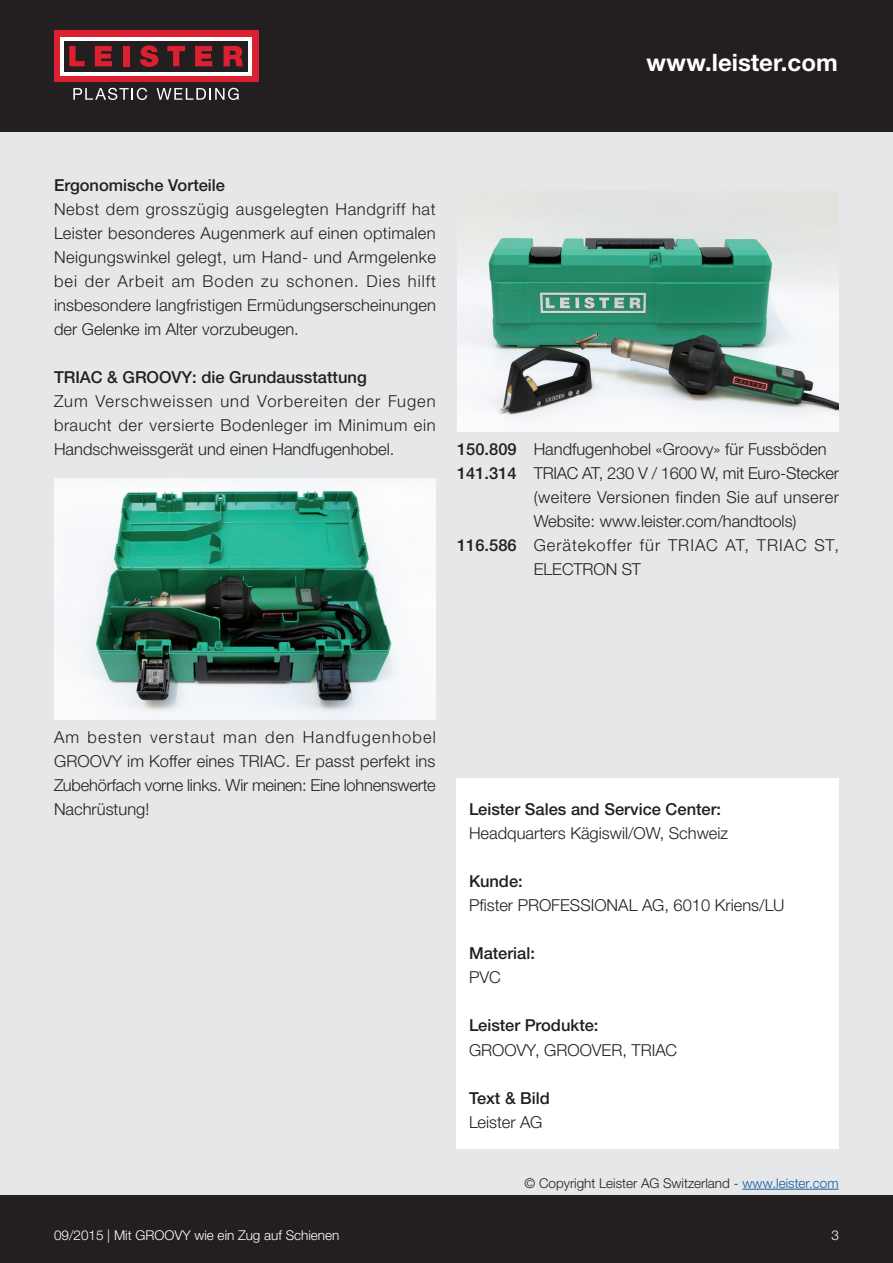
<style>
.page{position:relative;width:893px;height:1263px;background:#fff}
.page>*{position:absolute;margin:0;border:0;box-sizing:border-box;transform-origin:0 0}
.t1{font:700 24px "Helvetica Neue LTW1 G";color:#fff}
.t2{font:300 16.5px/24px "Helvetica Neue LTW1 G";color:#231f20;text-align:justify}
.t3{font:500 16.5px "Helvetica Neue LTW1 G";color:#231f20}
.t4{font:300 16.5px "Helvetica Neue LTW1 G";letter-spacing:.065em;color:#231f20}
.t5{font:300 16.5px "Helvetica Neue LTW1 G";letter-spacing:.025em;color:#231f20}
.t6{font:300 13.5px "Helvetica Neue LTW1 G";color:#231f20}
.t7{font:300 13.5px "Helvetica Neue LTW1 G";color:#fff}
.s1{font-weight:500}
.s2{color:#175d9e}
</style>
<div class="page">
<div style="left:0;top:0;width:893px;height:132px;background:#231f20"></div>
<div style="left:54px;top:31px;width:204px;height:51px;background:#da2031"></div>
<div style="left:60px;top:37px;width:192px;height:39px;background:#fff"></div>
<div style="left:64px;top:41px;width:184px;height:30px;background:#231f20"></div>
<svg style="left:69px;top:46px;width:16px;height:20px"></svg>
<svg style="left:95px;top:46px;width:17px;height:20px"></svg>
<div style="left:123px;top:46px;width:7px;height:20px;background:#da2031"></div>
<svg style="left:140px;top:45px;width:18px;height:22px"></svg>
<svg style="left:167px;top:46px;width:18px;height:20px"></svg>
<svg style="left:195px;top:46px;width:17px;height:20px"></svg>
<svg style="left:224px;top:46px;width:19px;height:20px"></svg>
<svg style="left:73px;top:88px;width:74px;height:12px"></svg>
<svg style="left:157px;top:88px;width:82px;height:12px"></svg>
<div style="left:0;top:132px;width:893px;height:1068px;background:#e6e7e9"></div>
<div style="left:0;top:1195px;width:893px;height:68px;background:#231f20"></div>
<img style="left:54px;top:478px;width:381px;height:242px">
<img style="left:457px;top:191px;width:382px;height:241px">
<div style="left:456px;top:779px;width:383px;height:370px;background:#fff"></div>
<hr style="left:742px;top:1189px;width:97px;height:1px;background:#175d9e">
<h1 class="t1" style="left:647px;top:48px;width:193px">www.leister.com</h1>
<p class="t3" style="left:54px;top:176px;width:172px">Ergonomische Vorteile</p>
<p class="t2" style="left:54px;top:197px;width:383px">Nebst dem grosszügig ausgelegten Handgriff hat Leister besonderes Augenmerk auf einen optimalen Neigungswinkel gelegt, um Hand- und Armgelenke bei der Arbeit am Boden zu schonen. Dies hilft insbesondere langfristigen Ermüdungserscheinungen der Gelenke im Alter vorzubeugen.</p>
<p class="t3" style="left:54px;top:368px;width:314px">TRIAC &amp; GROOVY: die Grundausstattung</p>
<p class="t2" style="left:54px;top:389px;width:383px">Zum Verschweissen und Vorbereiten der Fugen braucht der versierte Bodenleger im Minimum ein Handschweissgerät und einen Handfugenhobel.</p>
<p class="t2" style="left:457px;top:437px;width:371px"><span class="s1">150.809</span> Handfugenhobel «Groovy» für Fussböden</p>
<p class="t2" style="left:457px;top:461px;width:383px"><span class="s1">141.314</span> TRIAC AT, 230 V / 1600 W, mit Euro-Stecker</p>
<p class="t5" style="left:534px;top:487px;width:307px">(weitere Versionen finden Sie auf unserer</p>
<p class="t2" style="left:534px;top:509px;width:264px">Website: www.leister.com/handtools)</p>
<p class="t4" style="left:457px;top:535px;width:383px"><span class="s1">116.586</span> Gerätekoffer für TRIAC AT, TRIAC ST,</p>
<p class="t2" style="left:534px;top:557px;width:109px">ELECTRON ST</p>
<p class="t2" style="left:54px;top:725px;width:383px">Am besten verstaut man den Handfugenhobel GROOVY im Koffer eines TRIAC. Er passt perfekt ins Zubehörfach vorne links. Wir meinen: Eine lohnenswerte Nachrüstung!</p>
<p class="t3" style="left:469px;top:800px;width:254px">Leister Sales and Service Center:</p>
<p class="t2" style="left:469px;top:821px;width:261px">Headquarters Kägiswil/OW, Schweiz</p>
<p class="t3" style="left:469px;top:872px;width:55px">Kunde:</p>
<p class="t2" style="left:469px;top:893px;width:317px">Pfister PROFESSIONAL AG, 6010 Kriens/LU</p>
<p class="t3" style="left:469px;top:944px;width:67px">Material:</p>
<p class="t2" style="left:469px;top:965px;width:33px">PVC</p>
<p class="t3" style="left:469px;top:1016px;width:131px">Leister Produkte:</p>
<p class="t2" style="left:469px;top:1037px;width:210px">GROOVY, GROOVER, TRIAC</p>
<p class="t3" style="left:469px;top:1088px;width:82px">Text &amp; Bild</p>
<p class="t2" style="left:469px;top:1109px;width:75px">Leister AG</p>
<p class="t6" style="left:524px;top:1175px;width:316px">© Copyright Leister AG Switzerland - <span class="s2">www.leister.com</span></p>
<p class="t7" style="left:54px;top:1227px;width:287px">09/2015 | Mit GROOVY wie ein Zug auf Schienen</p>
<p class="t7" style="left:831px;top:1227px;width:9px">3</p>
</div>
